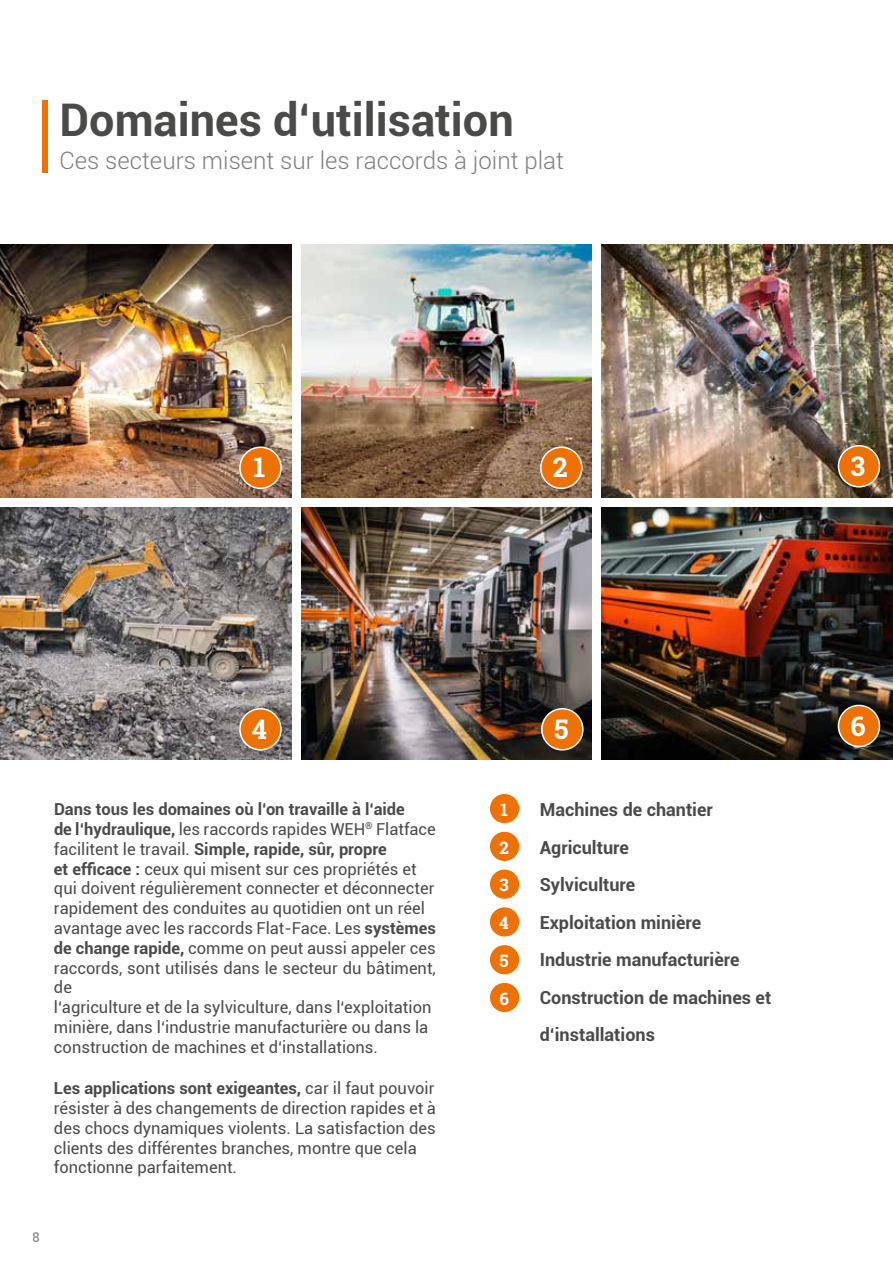
<style>
.page{position:relative;width:893px;height:1263px;background:#fff}
.page>*{position:absolute;margin:0;border:0;box-sizing:border-box;transform-origin:0 0}
.t1{font:700 45px "Roboto";color:#4a4a49}
.t2{font:700 27px "Roboto Slab";color:#fff}
.t3{font:300 24px "Roboto";color:#7f7e7e}
.t4{font:700 18px/37.5px "Roboto";color:#4a4a49}
.t5{font:700 17.1px "Roboto Slab";color:#fff}
.t6{font:16.5px/19.8px "Roboto";color:#4a4a49}
.t7{font:500 13.5px "Roboto";color:#68686a}
.s1{font-weight:700}
</style>
<div class="page">
<img style="left:1px;top:244px;width:290px;height:253px">
<img style="left:301px;top:244px;width:291px;height:253px">
<img style="left:602px;top:244px;width:290px;height:253px">
<img style="left:1px;top:507px;width:290px;height:253px">
<img style="left:301px;top:507px;width:291px;height:252px">
<img style="left:602px;top:507px;width:290px;height:253px">
<div style="left:43px;top:100px;width:5px;height:72px;background:#ee7203"></div>
<div style="left:240px;top:447px;width:41px;height:41px;background:#ee7203;border-radius:50%"></div>
<div style="left:239px;top:446px;width:43px;height:43px;border:2px solid #fff;border-radius:50%"></div>
<div style="left:838px;top:446px;width:41px;height:41px;background:#ee7203;border-radius:50%"></div>
<div style="left:838px;top:445px;width:42px;height:42px;border:2px solid #fff;border-radius:50%"></div>
<div style="left:542px;top:709px;width:41px;height:41px;background:#ee7203;border-radius:50%"></div>
<div style="left:541px;top:708px;width:43px;height:42px;border:2px solid #fff;border-radius:50%"></div>
<div style="left:541px;top:447px;width:41px;height:41px;background:#ee7203;border-radius:50%"></div>
<div style="left:540px;top:446px;width:43px;height:43px;border:2px solid #fff;border-radius:50%"></div>
<div style="left:240px;top:709px;width:41px;height:41px;background:#ee7203;border-radius:50%"></div>
<div style="left:239px;top:708px;width:43px;height:42px;border:2px solid #fff;border-radius:50%"></div>
<div style="left:838px;top:705px;width:41px;height:41px;background:#ee7203;border-radius:50%"></div>
<div style="left:838px;top:705px;width:42px;height:42px;border:2px solid #fff;border-radius:50%"></div>
<div style="left:489px;top:793px;width:31px;height:31px;background:#ee7203;border-radius:50%"></div>
<div style="left:489px;top:793px;width:31px;height:31px;border:1px solid #fff;border-radius:50%"></div>
<div style="left:489px;top:831px;width:31px;height:30px;background:#ee7203;border-radius:50%"></div>
<div style="left:489px;top:831px;width:31px;height:31px;border:1px solid #fff;border-radius:50%"></div>
<div style="left:489px;top:869px;width:31px;height:30px;background:#ee7203;border-radius:50%"></div>
<div style="left:489px;top:869px;width:31px;height:31px;border:1px solid #fff;border-radius:50%"></div>
<div style="left:489px;top:907px;width:31px;height:30px;background:#ee7203;border-radius:50%"></div>
<div style="left:489px;top:906px;width:31px;height:31px;border:1px solid #fff;border-radius:50%"></div>
<div style="left:489px;top:944px;width:31px;height:31px;background:#ee7203;border-radius:50%"></div>
<div style="left:489px;top:944px;width:31px;height:31px;border:1px solid #fff;border-radius:50%"></div>
<div style="left:489px;top:982px;width:31px;height:30px;background:#ee7203;border-radius:50%"></div>
<div style="left:489px;top:982px;width:31px;height:31px;border:1px solid #fff;border-radius:50%"></div>
<h1 class="t1" style="left:60px;top:88px;width:456px">Domaines d‘utilisation</h1>
<h3 class="t3" style="left:60px;top:144px;width:506px">Ces secteurs misent sur les raccords à joint plat</h3>
<h2 class="t2" style="left:253px;top:449px;width:13px">1</h2>
<h2 class="t2" style="left:851px;top:448px;width:16px">3</h2>
<h2 class="t2" style="left:553px;top:449px;width:16px">2</h2>
<h2 class="t2" style="left:252px;top:711px;width:17px">4</h2>
<h2 class="t2" style="left:850px;top:707px;width:17px">6</h2>
<h2 class="t2" style="left:554px;top:711px;width:16px">5</h2>
<p class="t6" style="left:54px;top:799px;width:383px"><span class="s1">Dans tous les domaines où l‘on travaille à l‘aide<br>de l‘hydraulique,</span> les raccords rapides WEH<sup>®</sup> Flatface facilitent le travail. <span class="s1">Simple, rapide, sûr, propre<br>et efficace :</span> ceux qui misent sur ces propriétés et qui doivent régulièrement connecter et déconnecter rapidement des conduites au quotidien ont un réel avantage avec les raccords Flat-Face. Les <span class="s1">systèmes de change rapide,</span> comme on peut aussi appeler ces raccords, sont utilisés dans le secteur du bâtiment, de<br>l‘agriculture et de la sylviculture, dans l‘exploitation minière, dans l‘industrie manufacturière ou dans la construction de machines et d‘installations.</p>
<p class="t6" style="left:54px;top:1078px;width:383px"><span class="s1">Les applications sont exigeantes,</span> car il faut pouvoir résister à des changements de direction rapides et à des chocs dynamiques violents. La satisfaction des clients des différentes branches, montre que cela fonctionne parfaitement.</p>
<p class="t7" style="left:33px;top:1228px;width:9px">8</p>
<p class="t5" style="left:500px;top:798px;width:9px">1</p>
<p class="t5" style="left:499px;top:836px;width:11px">2</p>
<p class="t5" style="left:499px;top:873px;width:11px">3</p>
<p class="t5" style="left:499px;top:911px;width:11px">4</p>
<p class="t5" style="left:500px;top:949px;width:11px">5</p>
<p class="t5" style="left:499px;top:987px;width:11px">6</p>
<p class="t4" style="left:540px;top:790px;width:233px">Machines de chantier<br>Agriculture<br>Sylviculture<br>Exploitation minière<br>Industrie manufacturière<br>Construction de machines et d‘installations</p>
</div>
